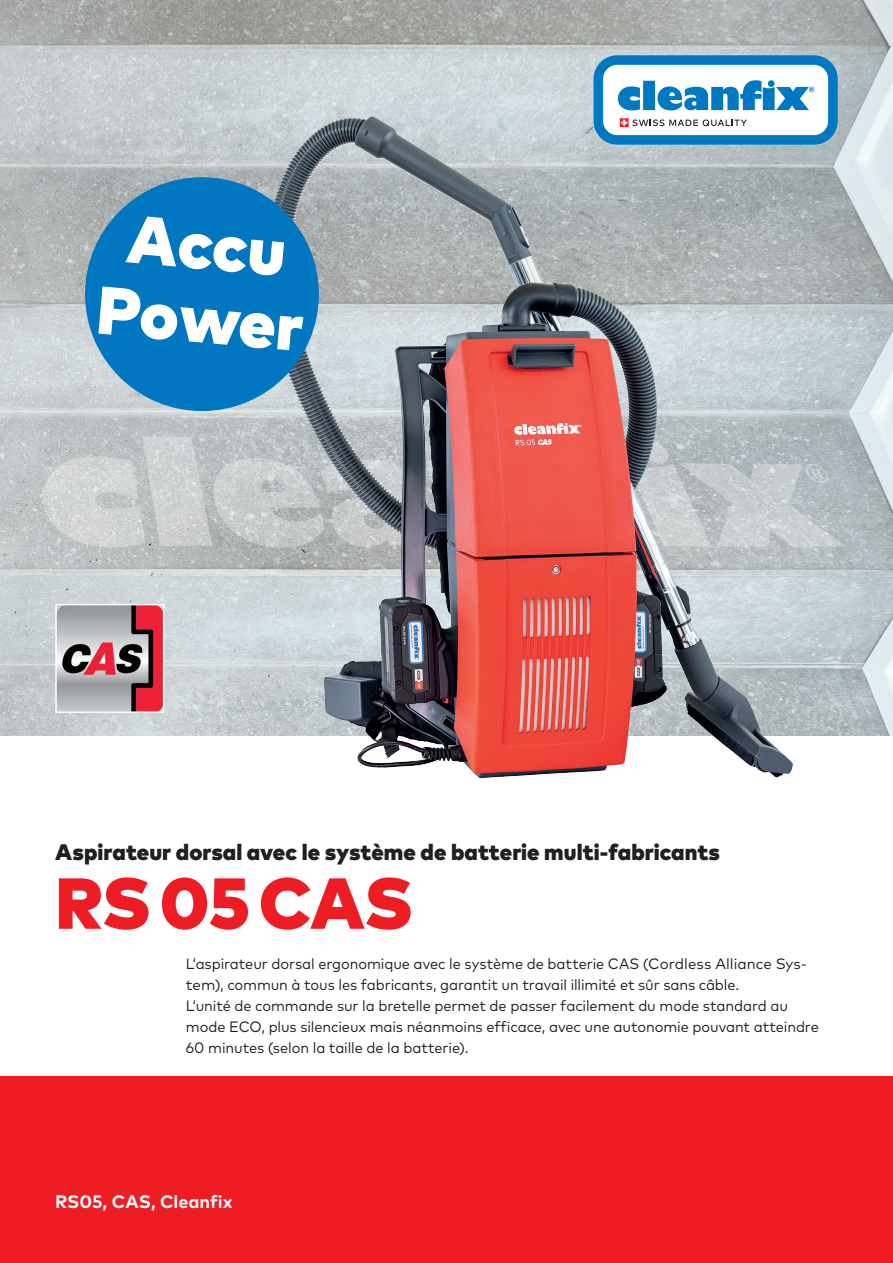
<style>
.page{position:relative;width:893px;height:1263px;background:#fff}
.page>*{position:absolute;margin:0;border:0;box-sizing:border-box;transform-origin:0 0}
.t1{font:900 72px "Mark W1 G";letter-spacing:-.02em;color:#ee1d23}
.t2{font:900 67.5px/73.5px "Mark W1 G";color:#fff;text-align:center}
.t3{font:900 22.5px "Mark W1 G";color:#231f20}
.t4{font:700 18px "Mark W1 G";letter-spacing:-.005em;color:#fff}
.t5{font:15px/21px "Mark W1 G";letter-spacing:-.005em;color:#231f20}
</style>
<div class="page">
<img style="left:0;top:0;width:893px;height:736px">
<div style="left:0;top:1076px;width:893px;height:187px;background:#ee1d23"></div>
<svg style="left:593px;top:55px;width:245px;height:90px"></svg>
<img style="left:303px;top:116px;width:69px;height:28px">
<img style="left:58px;top:607px;width:103px;height:103px">
<div style="left:55px;top:604px;width:109px;height:109px;border:2px solid #fff"></div>
<div style="left:85px;top:177px;width:234px;height:234px;background:#0077c0;border-radius:50%"></div>
<h2 class="t2" style="left:107px;top:197px;width:208px;rotate:5deg">Accu<br>Power</h2>
<h3 class="t3" style="left:55px;top:834px;width:666px">Aspirateur dorsal avec le système de batterie multi-fabricants</h3>
<h1 class="t1" style="left:55px;top:848px;width:359px">RS 05 CAS</h1>
<p class="t5" style="left:186px;top:952px;width:635px">L‘aspirateur dorsal ergonomique avec le système de batterie CAS (Cordless Alliance Sys&shy;tem), commun à tous les fabricants, garantit un travail illimité et sûr sans câble.<br>L‘unité de commande sur la bretelle permet de passer facilement du mode standard au mode ECO, plus silencieux mais néanmoins efficace, avec une autonomie pouvant atteindre 60 minutes (selon la taille de la batterie).</p>
<p class="t4" style="left:55px;top:1187px;width:179px">RS05, CAS, Cleanfix</p>
</div>
